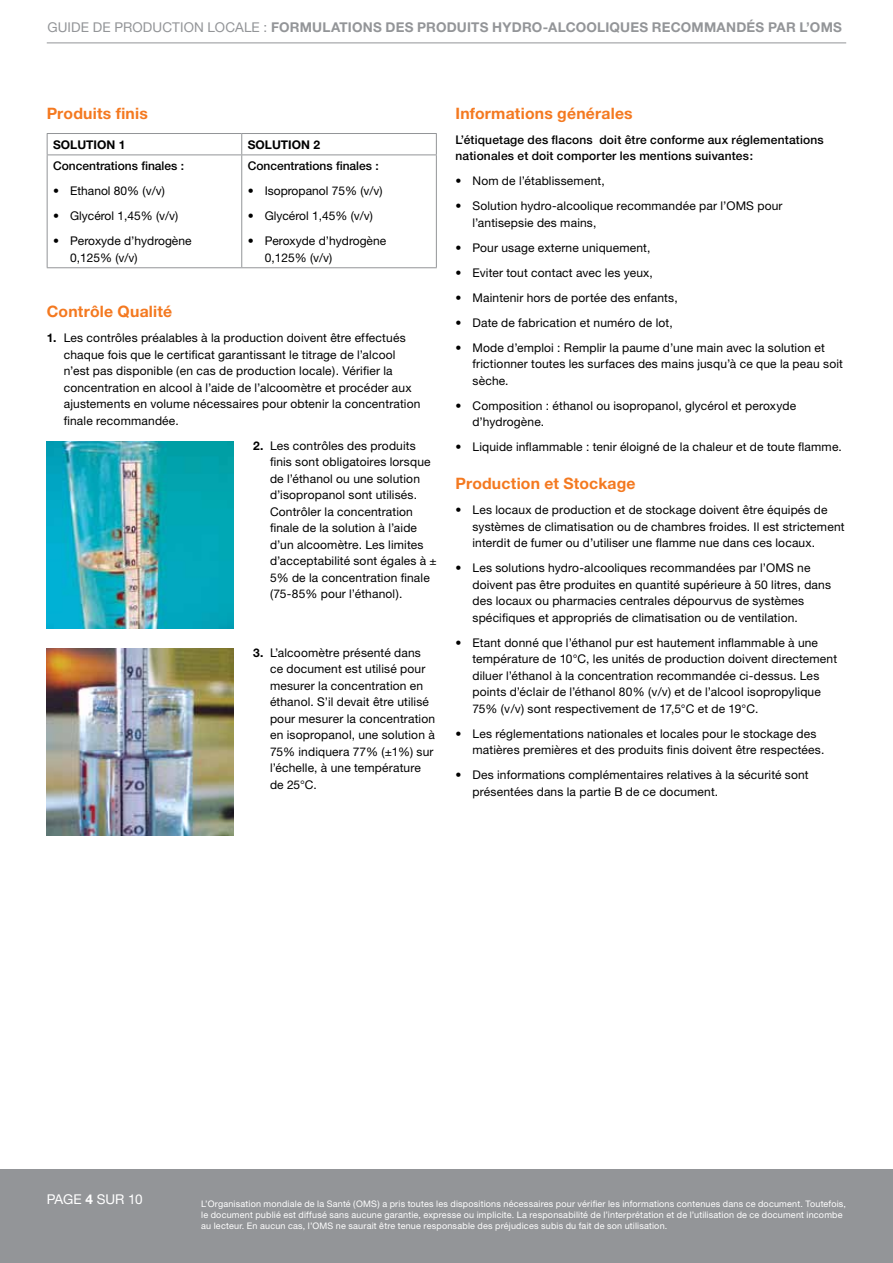
<style>
.page{position:relative;width:893px;height:1263px;background:#fff}
.page>*{position:absolute;margin:0;border:0;box-sizing:border-box;transform-origin:0 0}
.t1{font:700 15.75px "Helvetica Neue";letter-spacing:.01em;color:#f47920}
.t2{font:700 13.5px "Helvetica Neue";letter-spacing:.015em;color:#939598}
.t3{font:13.5px "Helvetica Neue";color:#fff}
.t4{font:12px/16.5px "Helvetica Neue";letter-spacing:.015em;color:#000}
.t5{font:500 12px/16.5px "Helvetica Neue";letter-spacing:.015em;color:#000}
.t6{font:700 12px "Helvetica Neue";color:#000}
.t7{font:9px/11.2px "Helvetica Neue";letter-spacing:.02em;color:#fff}
.s1{font-weight:400}
.s2{font-weight:700}
</style>
<div class="page">
<hr style="left:47px;top:43px;width:799px;height:1px;background:#939598">
<div style="left:0;top:1169px;width:893px;height:94px;background:#939598"></div>
<hr style="left:47px;top:133px;width:195px;height:1px;background:#939598">
<svg style="left:47px;top:134px;width:1px;height:21px"></svg>
<hr style="left:242px;top:133px;width:195px;height:1px;background:#939598">
<svg style="left:241px;top:134px;width:1px;height:21px"></svg>
<svg style="left:436px;top:134px;width:1px;height:21px"></svg>
<hr style="left:47px;top:155px;width:195px;height:1px;background:#939598">
<hr style="left:47px;top:155px;width:1px;height:112px;background:#939598">
<hr style="left:242px;top:155px;width:195px;height:1px;background:#939598">
<hr style="left:241px;top:155px;width:1px;height:112px;background:#939598">
<hr style="left:436px;top:155px;width:1px;height:112px;background:#939598">
<hr style="left:47px;top:267px;width:195px;height:1px;background:#939598">
<hr style="left:242px;top:267px;width:195px;height:1px;background:#939598">
<img style="left:47px;top:441px;width:187px;height:187px">
<img style="left:47px;top:648px;width:187px;height:188px">
<p class="t2" style="left:47px;top:19px;width:796px"><span class="s1">GUIDE DE PRODUCTION LOCALE :</span> FORMULATIONS DES PRODUITS HYDRO-ALCOOLIQUES RECOMMANDÉS PAR L’OMS</p>
<h1 class="t1" style="left:47px;top:103px;width:103px">Produits finis</h1>
<p class="t6" style="left:53px;top:137px;width:74px">SOLUTION 1</p>
<p class="t6" style="left:248px;top:137px;width:74px">SOLUTION 2</p>
<p class="t5" style="left:53px;top:158px;width:132px">Concentrations finales :</p>
<p class="t4" style="left:53px;top:183px;width:113px">• Ethanol 80% (v/v)</p>
<p class="t4" style="left:53px;top:208px;width:127px">• Glycérol 1,45% (v/v)</p>
<p class="t4" style="left:70px;top:233px;width:123px;text-indent:-17px">• Peroxyde d’hydrogène<br>0,125% (v/v)</p>
<p class="t5" style="left:248px;top:158px;width:132px">Concentrations finales :</p>
<p class="t4" style="left:248px;top:183px;width:136px">• Isopropanol 75% (v/v)</p>
<p class="t4" style="left:248px;top:208px;width:127px">• Glycérol 1,45% (v/v)</p>
<p class="t4" style="left:265px;top:233px;width:123px;text-indent:-17px">• Peroxyde d’hydrogène<br>0,125% (v/v)</p>
<h1 class="t1" style="left:47px;top:302px;width:127px">Contrôle Qualité</h1>
<p class="t4" style="left:64px;top:329px;width:358px;text-indent:-17px"><span class="s2">1.</span> Les contrôles préalables à la production doivent être effectués chaque fois que le certificat garantissant le titrage de l’alcool n’est pas disponible (en cas de production locale). Vérifier la concentration en alcool à l’aide de l’alcoomètre et procéder aux ajustements en volume nécessaires pour obtenir la concentration finale recommandée.</p>
<p class="t4" style="left:270px;top:437px;width:168px;text-indent:-17px"><span class="s2">2.</span> Les contrôles des produits finis sont obligatoires lorsque de l’éthanol ou une solution d’isopropanol sont utilisés.<br>Contrôler la concentration finale de la solution à l’aide d’un alcoomètre. Les limites d’acceptabilité sont égales à ±<br>5% de la concentration finale (75-85% pour l’éthanol).</p>
<p class="t4" style="left:270px;top:644px;width:167px;text-indent:-17px"><span class="s2">3.</span> L’alcoomètre présenté dans ce document est utilisé pour mesurer la concentration en éthanol. S’il devait être utilisé pour mesurer la concentration en isopropanol, une solution à<br>75% indiquera 77% (±1%) sur l’échelle, à une température de 25°C.</p>
<h1 class="t1" style="left:455px;top:103px;width:179px">Informations générales</h1>
<p class="t5" style="left:455px;top:131px;width:370px">L’étiquetage des flacons doit être conforme aux réglementations nationales et doit comporter les mentions suivantes:</p>
<p class="t4" style="left:455px;top:172px;width:151px">• Nom de l’établissement,</p>
<p class="t4" style="left:472px;top:197px;width:312px;text-indent:-17px">• Solution hydro-alcoolique recommandée par l’OMS pour l’antisepsie des mains,</p>
<p class="t4" style="left:455px;top:239px;width:197px">• Pour usage externe uniquement,</p>
<p class="t4" style="left:455px;top:264px;width:199px">• Eviter tout contact avec les yeux,</p>
<p class="t4" style="left:455px;top:289px;width:224px">• Maintenir hors de portée des enfants,</p>
<p class="t4" style="left:455px;top:314px;width:219px">• Date de fabrication et numéro de lot,</p>
<p class="t4" style="left:472px;top:339px;width:372px;text-indent:-17px">• Mode d’emploi : Remplir la paume d’une main avec la solution et frictionner toutes les surfaces des mains jusqu’à ce que la peau soit sèche.</p>
<p class="t4" style="left:472px;top:397px;width:325px;text-indent:-17px">• Composition : éthanol ou isopropanol, glycérol et peroxyde d’hydrogène.</p>
<p class="t4" style="left:455px;top:439px;width:388px">• Liquide inflammable : tenir éloigné de la chaleur et de toute flamme.</p>
<h1 class="t1" style="left:455px;top:474px;width:182px">Production et Stockage</h1>
<p class="t4" style="left:472px;top:501px;width:374px;text-indent:-17px">• Les locaux de production et de stockage doivent être équipés de systèmes de climatisation ou de chambres froides. Il est strictement interdit de fumer ou d’utiliser une flamme nue dans ces locaux.</p>
<p class="t4" style="left:472px;top:559px;width:360px;text-indent:-17px">• Les solutions hydro-alcooliques recommandées par l’OMS ne doivent pas être produites en quantité supérieure à 50 litres, dans des locaux ou pharmacies centrales dépourvus de systèmes spécifiques et appropriés de climatisation ou de ventilation.</p>
<p class="t4" style="left:472px;top:634px;width:366px;text-indent:-17px">• Etant donné que l’éthanol pur est hautement inflammable à une température de 10°C, les unités de production doivent directement diluer l’éthanol à la concentration recommandée ci-dessus. Les points d’éclair de l’éthanol 80% (v/v) et de l’alcool isopropylique 75% (v/v) sont respectivement de 17,5°C et de 19°C.</p>
<p class="t4" style="left:472px;top:725px;width:353px;text-indent:-17px">• Les réglementations nationales et locales pour le stockage des matières premières et des produits finis doivent être respectées.</p>
<p class="t4" style="left:472px;top:767px;width:338px;text-indent:-17px">• Des informations complémentaires relatives à la sécurité sont présentées dans la partie B de ce document.</p>
<p class="t3" style="left:47px;top:1191px;width:97px">PAGE <span class="s2">4</span> SUR 10</p>
<p class="t7" style="left:201px;top:1197px;width:646px">L’Organisation mondiale de la Santé (OMS) a pris toutes les dispositions nécessaires pour vérifier les informations contenues dans ce document. Toutefois, le document publié est diffusé sans aucune garantie, expresse ou implicite. La responsabilité de l’interprétation et de l’utilisation de ce document incombe au lecteur. En aucun cas, l’OMS ne saurait être tenue responsable des préjudices subis du fait de son utilisation.</p>
</div>
